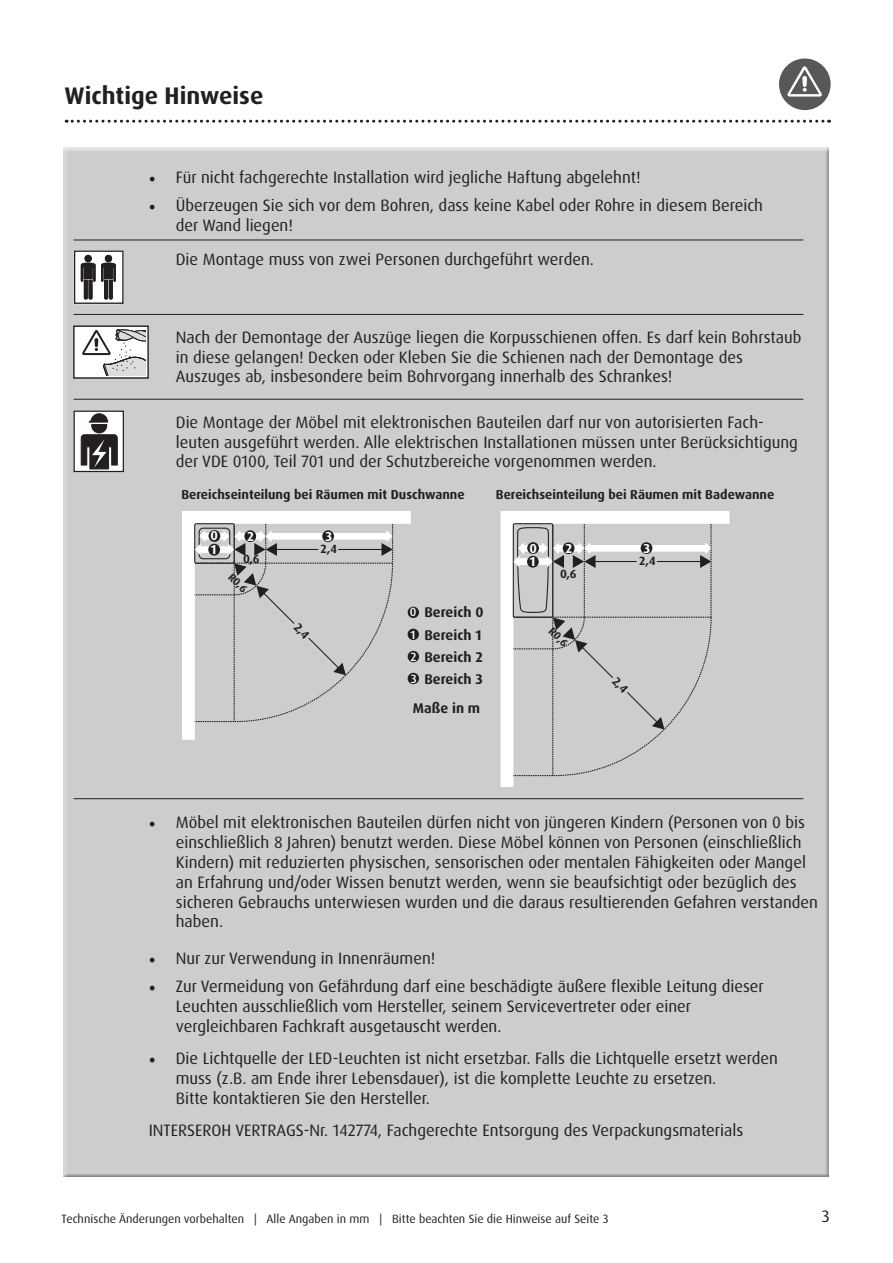
<style>
.page{position:relative;width:893px;height:1263px;background:#fff}
.page>*{position:absolute;margin:0;border:0;box-sizing:border-box;transform-origin:0 0}
.t1{font:700 24px "Dax Pro";color:#231f20}
.t2{font:16.5px/19.8px "Dax Pro";color:#231f20}
.t3{font:700 14.1px/22.2px "Dax Pro";color:#231f20}
.t4{font:700 13.05px "Dax Pro";color:#231f20}
.t5{font:700 13.05px/14px "Dax Pro";color:#fff}
.t6{font:12px "Dax Pro";color:#231f20}
.t7{font:700 11.85px "Dax Pro";color:#231f20}
.t8{font:500 11.85px/22px "Dax Pro";color:#fff}
.t9{font:700 10.95px "Dax Pro";color:#231f20}
.s1{font-family:"Minion Pro";font-size:18px}
</style>
<div class="page">
<div style="left:64px;top:148px;width:765px;height:1029px;background:#cccdcf"></div>
<div style="left:74px;top:411px;width:49px;height:60px;background:#fff"></div>
<div style="left:74px;top:411px;width:50px;height:61px;border:1px solid #231f20"></div>
<svg style="left:80px;top:413px;width:38px;height:57px"></svg>
<div style="left:75px;top:251px;width:48px;height:52px;background:#fff"></div>
<div style="left:74px;top:250px;width:50px;height:54px;border:1px solid #231f20"></div>
<div style="left:85px;top:255px;width:7px;height:7px;background:#231f20;border-radius:50%"></div>
<div style="left:105px;top:255px;width:7px;height:7px;background:#231f20;border-radius:50%"></div>
<svg style="left:81px;top:263px;width:35px;height:36px"></svg>
<hr style="left:74px;top:240px;width:729px;height:1px;background:#231f20">
<hr style="left:74px;top:399px;width:729px;height:1px;background:#231f20">
<hr style="left:74px;top:798px;width:729px;height:1px;background:#231f20">
<hr style="left:74px;top:314px;width:729px;height:1px;background:#231f20">
<div style="left:74px;top:326px;width:74px;height:52px;background:#fff"></div>
<div style="left:73px;top:325px;width:76px;height:54px;border:1px solid #231f20"></div>
<svg style="left:82px;top:329px;width:64px;height:47px"></svg>
<svg style="left:182px;top:511px;width:229px;height:229px"></svg>
<div style="left:194px;top:523px;width:41px;height:41px;border:1px solid #231f20"></div>
<svg style="left:501px;top:511px;width:228px;height:276px"></svg>
<svg style="left:408px;top:607px;width:11px;height:11px"></svg>
<svg style="left:408px;top:629px;width:11px;height:11px"></svg>
<svg style="left:408px;top:651px;width:11px;height:11px"></svg>
<svg style="left:408px;top:673px;width:11px;height:11px"></svg>
<svg style="left:66px;top:120px;width:763px;height:3px"></svg>
<div style="left:779px;top:58px;width:52px;height:52px;background:#57585a;border-radius:50%"></div>
<svg style="left:787px;top:66px;width:35px;height:31px"></svg>
<svg style="left:195px;top:524px;width:199px;height:199px"></svg>
<svg style="left:513px;top:511px;width:199px;height:266px"></svg>
<h1 class="t1" style="left:65px;top:80px;width:200px">Wichtige Hinweise</h1>
<p class="t2" style="left:149px;top:168px;width:493px"><span class="s1">•</span> Für nicht fachgerechte Installation wird jegliche Haftung abgelehnt!</p>
<p class="t2" style="left:176px;top:195px;width:589px;text-indent:-27px"><span class="s1">•</span> Überzeugen Sie sich vor dem Bohren, dass keine Kabel oder Rohre in diesem Bereich der Wand liegen!</p>
<p class="t2" style="left:176px;top:249px;width:420px">Die Montage muss von zwei Personen durchgeführt werden.</p>
<p class="t2" style="left:176px;top:327px;width:627px">Nach der Demontage der Auszüge liegen die Korpusschienen offen. Es darf kein Bohrstaub in diese gelangen! Decken oder Kleben Sie die Schienen nach der Demontage des<br>Auszuges ab, insbesondere beim Bohrvorgang innerhalb des Schrankes!</p>
<p class="t2" style="left:176px;top:412px;width:624px">Die Montage der Möbel mit elektronischen Bauteilen darf nur von autorisierten Fach&shy;leuten ausgeführt werden. Alle elektrischen Installationen müssen unter Berücksichtigung der VDE 0100, Teil 701 und der Schutzbereiche vorgenommen werden.</p>
<p class="t4" style="left:181px;top:486px;width:285px">Bereichseinteilung bei Räumen mit Duschwanne</p>
<p class="t4" style="left:496px;top:486px;width:280px">Bereichseinteilung bei Räumen mit Badewanne</p>
<p class="t5" style="left:211px;top:529px;width:9px">0<br>1</p>
<p class="t5" style="left:247px;top:529px;width:8px">2</p>
<p class="t5" style="left:325px;top:529px;width:8px">3</p>
<p class="t7" style="left:321px;top:541px;width:18px">2,4</p>
<p class="t7" style="left:243px;top:551px;width:18px">0,6</p>
<p class="t5" style="left:529px;top:541px;width:9px">0<br>1</p>
<p class="t5" style="left:566px;top:541px;width:8px">2</p>
<p class="t5" style="left:644px;top:541px;width:8px">3</p>
<p class="t7" style="left:639px;top:553px;width:18px">2,4</p>
<p class="t9" style="left:235px;top:570px;width:23px;rotate:45deg">R0,6</p>
<p class="t7" style="left:560px;top:566px;width:18px">0,6</p>
<p class="t8" style="left:410px;top:601px;width:8px">0<br>1<br>2<br>3</p>
<p class="t3" style="left:424px;top:601px;width:61px">Bereich 0<br>Bereich 1<br>Bereich 2<br>Bereich 3</p>
<p class="t9" style="left:556px;top:624px;width:23px;rotate:45deg">R0,6</p>
<p class="t3" style="left:413px;top:697px;width:69px">Maße in m</p>
<p class="t2" style="left:176px;top:813px;width:644px;text-indent:-27px"><span class="s1">•</span> Möbel mit elektronischen Bauteilen dürfen nicht von jüngeren Kindern (Personen von 0 bis einschließlich 8 Jahren) benutzt werden. Diese Möbel können von Personen (einschließlich Kindern) mit reduzierten physischen, sensorischen oder mentalen Fähigkeiten oder Mangel an Erfahrung und/oder Wissen benutzt werden, wenn sie beaufsichtigt oder bezüglich des sicheren Gebrauchs unterwiesen wurden und die daraus resultierenden Gefahren verstanden haben.</p>
<p class="t2" style="left:149px;top:949px;width:288px"><span class="s1">•</span> Nur zur Verwendung in Innenräumen!</p>
<p class="t2" style="left:176px;top:976px;width:590px;text-indent:-27px"><span class="s1">•</span> Zur Vermeidung von Gefährdung darf eine beschädigte äußere flexible Leitung dieser<br>Leuchten ausschließlich vom Hersteller, seinem Servicevertreter oder einer vergleichbaren Fachkraft ausgetauscht werden.</p>
<p class="t2" style="left:176px;top:1049px;width:604px;text-indent:-27px"><span class="s1">•</span> Die Lichtquelle der LED-Leuchten ist nicht ersetzbar. Falls die Lichtquelle ersetzt werden muss (z.B. am Ende ihrer Lebensdauer), ist die komplette Leuchte zu ersetzen.<br>Bitte kontaktieren Sie den Hersteller.</p>
<p class="t2" style="left:149px;top:1121px;width:596px">INTERSEROH VERTRAGS-Nr. 142774, Fachgerechte Entsorgung des Verpackungsmaterials</p>
<p class="t6" style="left:62px;top:1211px;width:548px">Technische Änderungen vorbehalten | Alle Angaben in mm | Bitte beachten Sie die Hinweise auf Seite 3</p>
<p class="t2" style="left:822px;top:1207px;width:9px">3</p>
</div>
